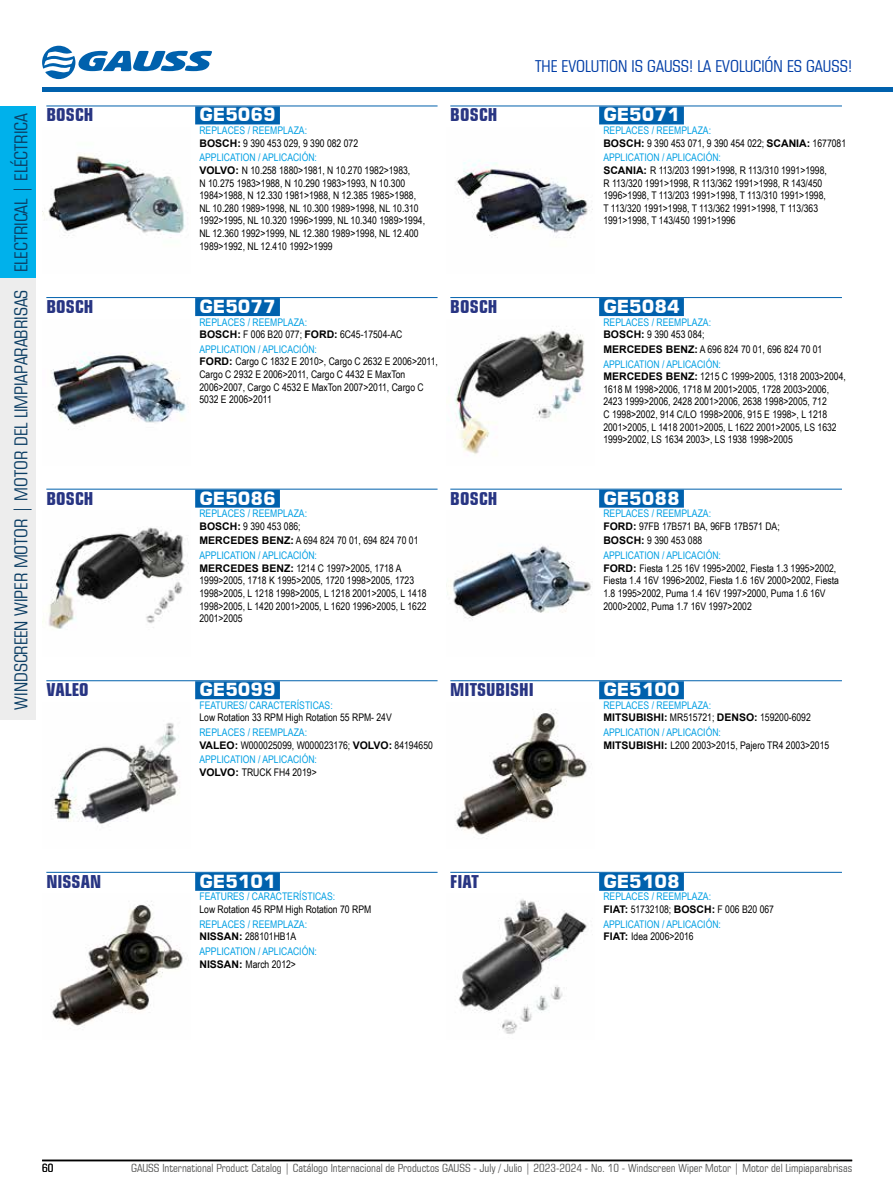
<style>
.page{position:relative;width:893px;height:1191px;background:#fff}
.page>*{position:absolute;margin:0;border:0;box-sizing:border-box;transform-origin:0 0}
.t1{font:condensed 18px "Square 721 BT";color:#0c3e64}
.t2{font:700 18px "Square 721 BT";color:#fff}
.t3{font:700 condensed 18px "Square 721 BT";color:#283583}
.t4{font:condensed 16.5px "Square 721 BT";color:#003da6}
.t5{font:condensed 11.25px "Square 721 BT";color:#575756}
.t6{font:condensed 11.25px "Square 721 BT";color:#000}
.t7{font:10.5px/12.6px "Arial Narrow";color:#000}
.t8{font:10.5px/12.6px "Arial Narrow";color:#009fe3}
.s1{color:#009fe3}
.s2{font-family:"Arial";font-weight:700}
.s3{font-family:"Arial";font-weight:700;color:#000}
.s4{color:#000}
</style>
<div class="page">
<hr style="left:42px;top:1159px;width:810px;height:2px;background:#000">
<div style="left:0;top:106px;width:36px;height:172px;background:#00b1eb"></div>
<div style="left:0;top:278px;width:36px;height:442px;background:#ededed"></div>
<svg style="left:42px;top:46px;width:170px;height:33px"></svg>
<hr style="left:42px;top:87px;width:851px;height:4px;background:#0061ad">
<hr style="left:46px;top:106px;width:392px;height:1px;background:#0061ad">
<div style="left:195px;top:106px;width:85px;height:18px;background:#0061ad"></div>
<img style="left:42px;top:153px;width:143px;height:85px">
<hr style="left:450px;top:106px;width:392px;height:1px;background:#0061ad">
<div style="left:599px;top:106px;width:85px;height:18px;background:#0061ad"></div>
<img style="left:455px;top:160px;width:138px;height:78px">
<hr style="left:46px;top:297px;width:392px;height:1px;background:#0061ad">
<div style="left:195px;top:298px;width:85px;height:18px;background:#0061ad"></div>
<img style="left:51px;top:352px;width:135px;height:78px">
<hr style="left:450px;top:297px;width:392px;height:1px;background:#0061ad">
<div style="left:599px;top:298px;width:85px;height:18px;background:#0061ad"></div>
<img style="left:455px;top:329px;width:130px;height:125px">
<hr style="left:46px;top:489px;width:392px;height:1px;background:#0061ad">
<div style="left:195px;top:489px;width:85px;height:18px;background:#0061ad"></div>
<img style="left:42px;top:527px;width:147px;height:102px">
<hr style="left:450px;top:489px;width:392px;height:1px;background:#0061ad">
<div style="left:599px;top:489px;width:85px;height:18px;background:#0061ad"></div>
<img style="left:446px;top:545px;width:145px;height:75px">
<hr style="left:46px;top:680px;width:392px;height:1px;background:#0061ad">
<div style="left:195px;top:681px;width:85px;height:18px;background:#0061ad"></div>
<img style="left:54px;top:723px;width:126px;height:101px">
<hr style="left:450px;top:680px;width:392px;height:1px;background:#0061ad">
<div style="left:599px;top:681px;width:85px;height:18px;background:#0061ad"></div>
<img style="left:455px;top:709px;width:132px;height:126px">
<hr style="left:46px;top:872px;width:392px;height:1px;background:#0061ad">
<div style="left:195px;top:873px;width:85px;height:18px;background:#0061ad"></div>
<img style="left:51px;top:901px;width:132px;height:125px">
<hr style="left:450px;top:872px;width:392px;height:1px;background:#0061ad">
<div style="left:599px;top:873px;width:85px;height:18px;background:#0061ad"></div>
<img style="left:458px;top:899px;width:129px;height:135px">
<h1 class="t1" style="left:10px;top:272px;width:160px;rotate:-90deg">ELECTRICAL | ELÉCTRICA</h1>
<h1 class="t1" style="left:10px;top:710px;width:421px;rotate:-90deg">WINDSCREEN WIPER MOTOR | MOTOR DEL LIMPIAPARABRISAS</h1>
<h1 class="t3" style="left:46px;top:104px;width:49px">BOSCH</h1>
<h1 class="t2" style="left:199px;top:104px;width:78px">GE5069</h1>
<p class="t7" style="left:199px;top:124px;width:160px"><span class="s1">REPLACES / REEMPLAZA:<br></span><span class="s2">BOSCH:</span> 9 390 453 029, 9 390 082 072</p>
<p class="t7" style="left:199px;top:151px;width:227px"><span class="s1">APPLICATION / APLICACIÓN:<br></span><span class="s2">VOLVO:</span> N 10.258 1880&gt;1981, N 10.270 1982&gt;1983,<br>N 10.275 1983&gt;1988, N 10.290 1983&gt;1993, N 10.300<br>1984&gt;1988, N 12.330 1981&gt;1988, N 12.385 1985&gt;1988, NL 10.280 1989&gt;1998, NL 10.300 1989&gt;1998, NL 10.310<br>1992&gt;1995, NL 10.320 1996&gt;1999, NL 10.340 1989&gt;1994, NL 12.360 1992&gt;1999, NL 12.380 1989&gt;1998, NL 12.400<br>1989&gt;1992, NL 12.410 1992&gt;1999</p>
<h2 class="t4" style="left:535px;top:56px;width:319px">THE EVOLUTION IS GAUSS! LA EVOLUCIÓN ES GAUSS!</h2>
<h1 class="t3" style="left:450px;top:104px;width:49px">BOSCH</h1>
<h1 class="t2" style="left:603px;top:104px;width:78px">GE5071</h1>
<p class="t7" style="left:603px;top:124px;width:244px"><span class="s1">REPLACES / REEMPLAZA:<br></span><span class="s2">BOSCH:</span> 9 390 453 071, 9 390 454 022; <span class="s2">SCANIA:</span> 1677081</p>
<p class="t7" style="left:603px;top:151px;width:225px"><span class="s1">APPLICATION / APLICACIÓN:<br></span><span class="s2">SCANIA:</span> R 113/203 1991&gt;1998, R 113/310 1991&gt;1998, R 113/320 1991&gt;1998, R 113/362 1991&gt;1998, R 143/450<br>1996&gt;1998, T 113/203 1991&gt;1998, T 113/310 1991&gt;1998, T 113/320 1991&gt;1998, T 113/362 1991&gt;1998, T 113/363<br>1991&gt;1998, T 143/450 1991&gt;1996</p>
<h1 class="t3" style="left:46px;top:295px;width:49px">BOSCH</h1>
<h1 class="t2" style="left:199px;top:295px;width:78px">GE5077</h1>
<p class="t7" style="left:199px;top:315px;width:204px"><span class="s1">REPLACES / REEMPLAZA:<br></span><span class="s2">BOSCH:</span> F 006 B20 077; <span class="s2">FORD:</span> 6C45-17504-AC</p>
<p class="t7" style="left:199px;top:342px;width:240px"><span class="s1">APPLICATION / APLICACIÓN:<br></span><span class="s2">FORD:</span> Cargo C 1832 E 2010&gt;, Cargo C 2632 E 2006&gt;2011, Cargo C 2932 E 2006&gt;2011, Cargo C 4432 E MaxTon 2006&gt;2007, Cargo C 4532 E MaxTon 2007&gt;2011, Cargo C 5032 E 2006&gt;2011</p>
<h1 class="t3" style="left:450px;top:295px;width:49px">BOSCH</h1>
<h1 class="t2" style="left:603px;top:295px;width:78px">GE5084</h1>
<p class="t8" style="left:603px;top:315px;width:109px">REPLACES / REEMPLAZA:<br><span class="s3">BOSCH:</span> <span class="s4">9 390 453 084;</span></p>
<p class="t8" style="left:603px;top:341px;width:220px;line-height:14.7px"><span class="s3">MERCEDES BENZ:</span> <span class="s4">A 696 824 70 01, 696 824 70 01<br></span>APPLICATION / APLICACIÓN:</p>
<p class="t7" style="left:603px;top:370px;width:244px"><span class="s2">MERCEDES BENZ:</span> 1215 C 1999&gt;2005, 1318 2003&gt;2004, 1618 M 1998&gt;2006, 1718 M 2001&gt;2005, 1728 2003&gt;2006, 2423 1999&gt;2006, 2428 2001&gt;2006, 2638 1998&gt;2005, 712<br>C 1998&gt;2002, 914 C/LO 1998&gt;2006, 915 E 1998&gt;, L 1218<br>2001&gt;2005, L 1418 2001&gt;2005, L 1622 2001&gt;2005, LS 1632<br>1999&gt;2002, LS 1634 2003&gt;, LS 1938 1998&gt;2005</p>
<h1 class="t3" style="left:46px;top:487px;width:49px">BOSCH</h1>
<h1 class="t2" style="left:199px;top:487px;width:78px">GE5086</h1>
<p class="t8" style="left:199px;top:507px;width:109px">REPLACES / REEMPLAZA:<br><span class="s3">BOSCH:</span> <span class="s4">9 390 453 086;</span></p>
<p class="t8" style="left:199px;top:533px;width:220px;line-height:14.7px"><span class="s3">MERCEDES BENZ:</span> <span class="s4">A 694 824 70 01, 694 824 70 01<br></span>APPLICATION / APLICACIÓN:</p>
<p class="t7" style="left:199px;top:561px;width:229px"><span class="s2">MERCEDES BENZ:</span> 1214 C 1997&gt;2005, 1718 A 1999&gt;2005, 1718 K 1995&gt;2005, 1720 1998&gt;2005, 1723<br>1998&gt;2005, L 1218 1998&gt;2005, L 1218 2001&gt;2005, L 1418<br>1998&gt;2005, L 1420 2001&gt;2005, L 1620 1996&gt;2005, L 1622<br>2001&gt;2005</p>
<h1 class="t3" style="left:450px;top:487px;width:49px">BOSCH</h1>
<h1 class="t2" style="left:603px;top:487px;width:78px">GE5088</h1>
<p class="t7" style="left:603px;top:507px;width:178px"><span class="s1">REPLACES / REEMPLAZA:<br></span><span class="s2">FORD:</span> 97FB 17B571 BA, 96FB 17B571 DA;</p>
<p class="t8" style="left:603px;top:533px;width:119px;line-height:14.7px"><span class="s3">BOSCH:</span> <span class="s4">9 390 453 088<br></span>APPLICATION / APLICACIÓN:</p>
<p class="t7" style="left:603px;top:561px;width:237px"><span class="s2">FORD:</span> Fiesta 1.25 16V 1995&gt;2002, Fiesta 1.3 1995&gt;2002, Fiesta 1.4 16V 1996&gt;2002, Fiesta 1.6 16V 2000&gt;2002, Fiesta 1.8 1995&gt;2002, Puma 1.4 16V 1997&gt;2000, Puma 1.6 16V 2000&gt;2002, Puma 1.7 16V 1997&gt;2002</p>
<h1 class="t3" style="left:46px;top:679px;width:44px">VALEO</h1>
<h1 class="t2" style="left:199px;top:678px;width:78px">GE5099</h1>
<p class="t8" style="left:199px;top:698px;width:135px">FEATURES/ CARACTERÍSTICAS:</p>
<p class="t7" style="left:199px;top:711px;width:194px">Low Rotation 33 RPM High Rotation 55 RPM- 24V</p>
<p class="t7" style="left:199px;top:725px;width:235px"><span class="s1">REPLACES / REEMPLAZA:<br></span><span class="s2">VALEO:</span> W000025099, W000023176; <span class="s2">VOLVO:</span> 84194650</p>
<p class="t8" style="left:199px;top:753px;width:119px">APPLICATION / APLICACIÓN:<br><span class="s3">VOLVO:</span> <span class="s4">TRUCK FH4 2019&gt;</span></p>
<h1 class="t3" style="left:450px;top:679px;width:85px">MITSUBISHI</h1>
<h1 class="t2" style="left:603px;top:678px;width:78px">GE5100</h1>
<p class="t7" style="left:603px;top:698px;width:209px"><span class="s1">REPLACES / REEMPLAZA:<br></span><span class="s2">MITSUBISHI:</span> MR515721; <span class="s2">DENSO:</span> 159200-6092</p>
<p class="t7" style="left:603px;top:725px;width:227px"><span class="s1">APPLICATION / APLICACIÓN:<br></span><span class="s2">MITSUBISHI:</span> L200 2003&gt;2015, Pajero TR4 2003&gt;2015</p>
<h1 class="t3" style="left:46px;top:870px;width:56px">NISSAN</h1>
<h1 class="t2" style="left:199px;top:870px;width:78px">GE5101</h1>
<p class="t8" style="left:199px;top:890px;width:137px">FEATURES / CARACTERÍSTICAS:</p>
<p class="t7" style="left:199px;top:902px;width:173px">Low Rotation 45 RPM High Rotation 70 RPM</p>
<p class="t8" style="left:199px;top:917px;width:109px">REPLACES / REEMPLAZA:<br><span class="s3">NISSAN:</span> <span class="s4">288101HB1A</span></p>
<p class="t8" style="left:199px;top:944px;width:119px">APPLICATION / APLICACIÓN:<br><span class="s3">NISSAN:</span> <span class="s4">March 2012&gt;</span></p>
<h1 class="t3" style="left:450px;top:870px;width:30px">FIAT</h1>
<h1 class="t2" style="left:603px;top:870px;width:78px">GE5108</h1>
<p class="t8" style="left:603px;top:890px;width:172px">REPLACES / REEMPLAZA:<br><span class="s3">FIAT:</span> <span class="s4">51732108;</span> <span class="s3">BOSCH:</span> <span class="s4">F 006 B20 067</span></p>
<p class="t8" style="left:603px;top:917px;width:119px">APPLICATION / APLICACIÓN:<br><span class="s3">FIAT:</span> <span class="s4">Idea 2006&gt;2016</span></p>
<p class="t6" style="left:42px;top:1161px;width:13px">60</p>
<p class="t5" style="left:131px;top:1161px;width:723px">GAUSS International Product Catalog | Catálogo Internacional de Productos GAUSS - July / Julio | 2023-2024 - No. 10 - Windscreen Wiper Motor | Motor del Limpiaparabrisas</p>
</div>
